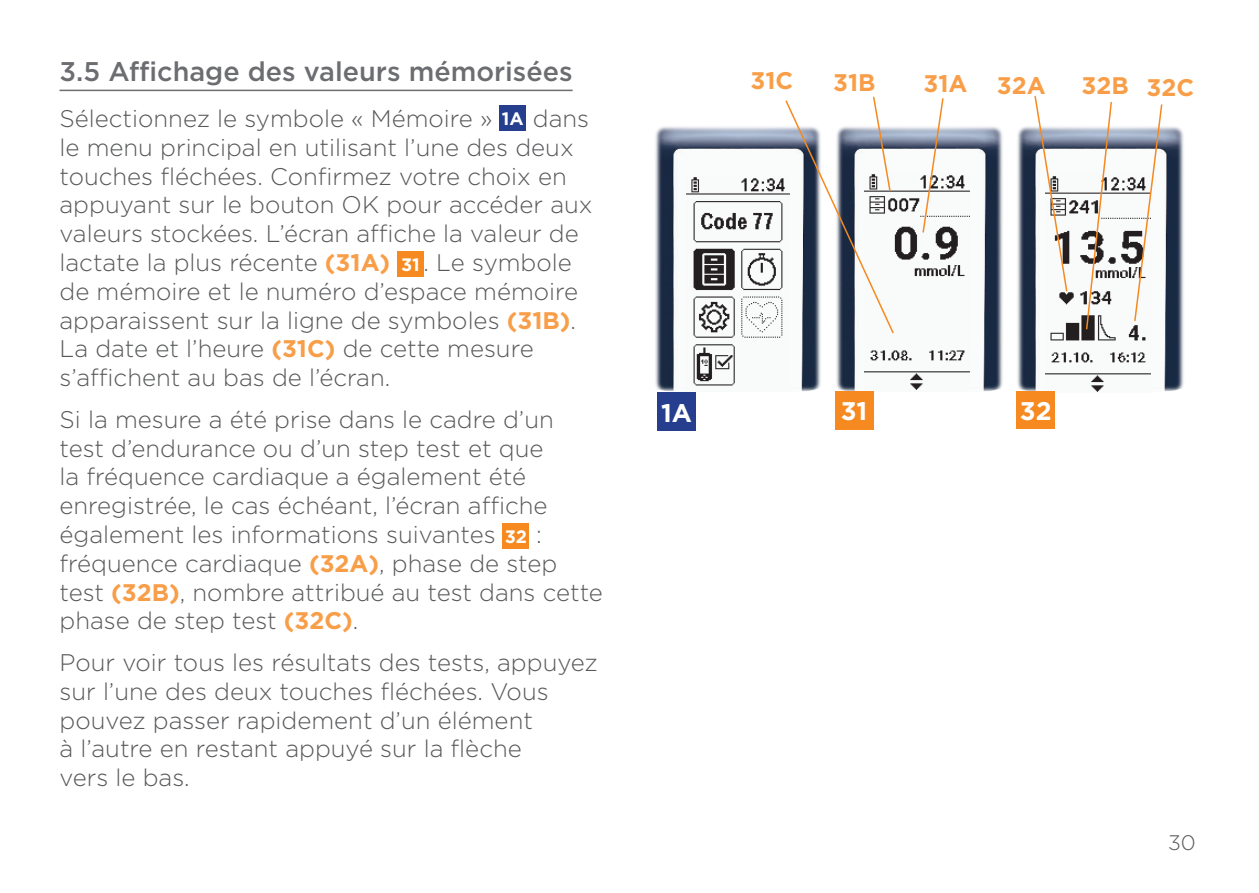
<style>
.page{position:relative;width:1259px;height:893px;background:#fff}
.page>*{position:absolute;margin:0;border:0;box-sizing:border-box;transform-origin:0 0}
.Section_header{font:500 27px "Gotham";color:#6c6d70}
.Box_number_small{font:700 25.5px "Gotham";color:#fff}
.Body_text{font:300 24px/28.8px "Gotham";color:#57585a}
.Body_text-2{font:700 24px "Gotham";color:#f89e49}
.t1{font:300 21px "Gotham";color:#57585a}
.t2{font:700 18px "Gotham";color:#fff}
.s1{font-weight:700;color:#f89e49}
</style>
<div class="page">
<hr style="left:60px;top:90px;width:512px;height:1px;background:#6c6d70">
<div style="left:500px;top:105px;width:26px;height:26px;background:#253f8e"></div>
<div style="left:397px;top:251px;width:26px;height:26px;background:#f6891f"></div>
<div style="left:503px;top:523px;width:26px;height:26px;background:#f6891f"></div>
<img style="left:655px;top:126px;width:166px;height:265px">
<img style="left:836px;top:126px;width:167px;height:265px">
<img style="left:1017px;top:126px;width:167px;height:265px">
<img style="left:686px;top:176px;width:104px;height:215px">
<img style="left:864px;top:172px;width:105px;height:219px">
<img style="left:1046px;top:175px;width:104px;height:217px">
<div style="left:657px;top:392px;width:39px;height:39px;background:#253f8e"></div>
<div style="left:834px;top:391px;width:39px;height:38px;background:#f6891f"></div>
<div style="left:1016px;top:391px;width:39px;height:38px;background:#f6891f"></div>
<svg style="left:784px;top:96px;width:111px;height:239px"></svg>
<svg style="left:921px;top:98px;width:23px;height:136px"></svg>
<svg style="left:1033px;top:95px;width:35px;height:198px"></svg>
<svg style="left:1085px;top:101px;width:28px;height:229px"></svg>
<svg style="left:1133px;top:104px;width:30px;height:218px"></svg>
<p class="Section_header" style="left:60px;top:54px;width:514px">3.5 Affichage des valeurs mémorisées</p>
<p class="Body_text" style="left:60px;top:103px;width:434px">Sélectionnez le symbole « Mémoire »</p>
<p class="t2" style="left:502px;top:107px;width:23px">1A</p>
<p class="Body_text" style="left:60px;top:103px;width:534px;text-indent:473px">dans le menu principal en utilisant l’une des deux touches fléchées. Confirmez votre choix en appuyant sur le bouton OK pour accéder aux valeurs stockées. L’écran affiche la valeur de lactate la plus récente <span class="s1">(31A)</span></p>
<p class="Body_text" style="left:60px;top:247px;width:520px;text-indent:364px">. Le symbole de mémoire et le numéro d’espace mémoire apparaissent sur la ligne de symboles <span class="s1">(31B)</span>.<br>La date et l’heure <span class="s1">(31C)</span> de cette mesure s’affichent au bas de l’écran.</p>
<p class="Body_text" style="left:60px;top:404px;width:496px">Si la mesure a été prise dans le cadre d’un test d’endurance ou d’un step test et que la fréquence cardiaque a également été enregistrée, le cas échéant, l’écran affiche également les informations suivantes</p>
<p class="t2" style="left:401px;top:253px;width:20px">31</p>
<p class="t2" style="left:505px;top:525px;width:24px">32</p>
<p class="Body_text" style="left:60px;top:519px;width:545px;text-indent:476px">: fréquence cardiaque <span class="s1">(32A)</span>, phase de step test <span class="s1">(32B)</span>, nombre attribué au test dans cette phase de step test <span class="s1">(32C)</span>.</p>
<p class="Body_text" style="left:60px;top:647px;width:540px">Pour voir tous les résultats des tests, appuyez sur l’une des deux touches fléchées. Vous pouvez passer rapidement d’un élément<br>à l’autre en restant appuyé sur la flèche<br>vers le bas.</p>
<p class="Body_text-2" style="left:750px;top:65px;width:44px">31C</p>
<p class="Body_text-2" style="left:833px;top:67px;width:44px">31B</p>
<p class="Body_text-2" style="left:923px;top:67px;width:45px">31A</p>
<p class="Body_text-2" style="left:997px;top:69px;width:50px">32A</p>
<p class="Body_text-2" style="left:1081px;top:69px;width:49px">32B</p>
<p class="Body_text-2" style="left:1146px;top:71px;width:49px">32C</p>
<p class="Box_number_small" style="left:661px;top:396px;width:32px">1A</p>
<p class="Box_number_small" style="left:841px;top:394px;width:28px">31</p>
<p class="Box_number_small" style="left:1020px;top:394px;width:33px">32</p>
<p class="t1" style="left:1168px;top:830px;width:29px">30</p>
</div>
